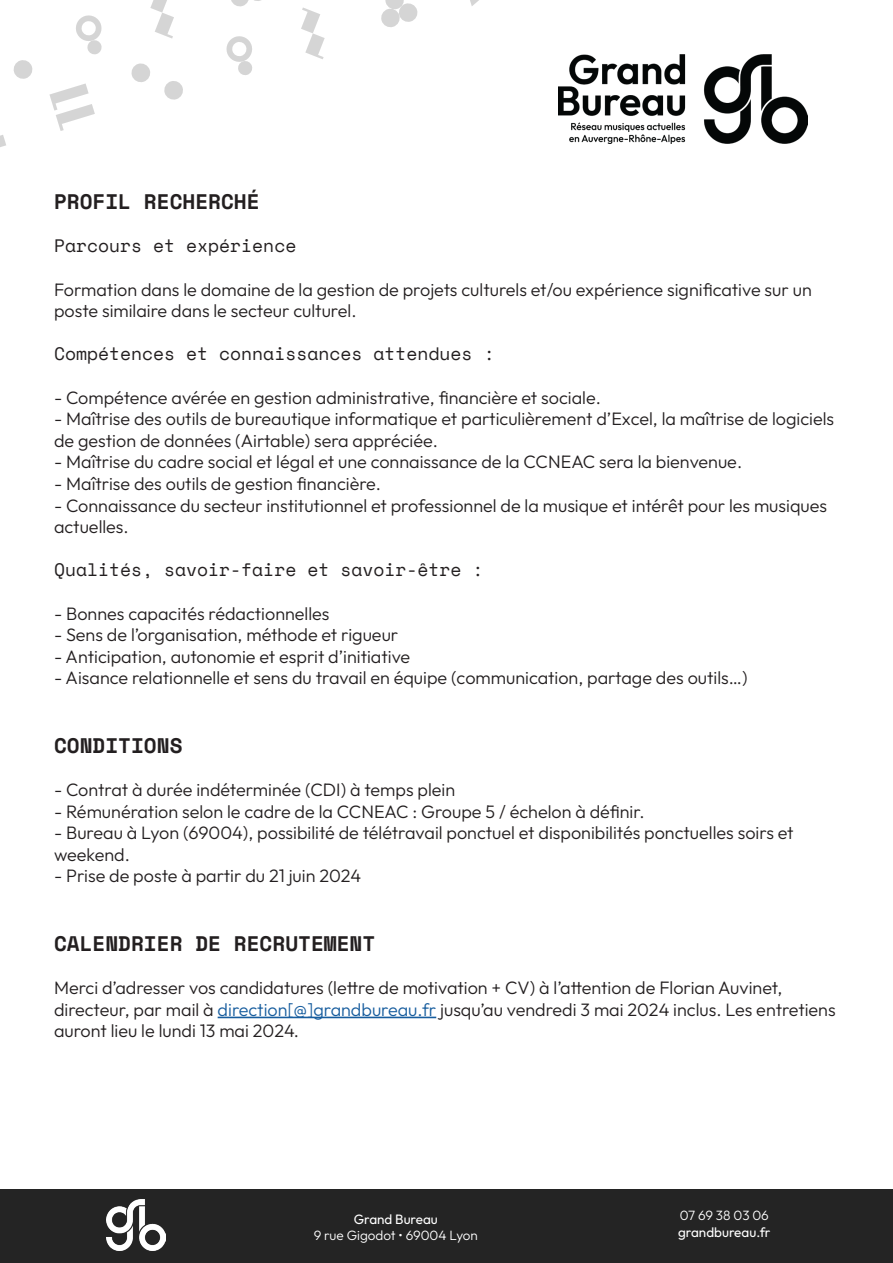
<style>
.page{position:relative;width:893px;height:1263px;background:#fff}
.page>*{position:absolute;margin:0;border:0;box-sizing:border-box;transform-origin:0 0}
.t1{font:700 21px "Space Mono";color:#231f20}
.t2{font:100 18px/21.6px "Outfit";color:#231f20}
.t3{font:18px "Space Mono";color:#231f20}
.t4{font:100 13.5px/16.2px "Outfit";color:#fff;text-align:center}
.s1{color:#175d9e}
</style>
<div class="page">
<div style="left:0;top:1189px;width:893px;height:74px;background:#242424"></div>
<img style="left:558px;top:54px;width:249px;height:89px">
<img style="left:106px;top:1200px;width:60px;height:50px">
<svg style="left:231px;top:0;width:30px;height:7px"></svg>
<svg style="left:150px;top:0;width:24px;height:39px"></svg>
<svg style="left:13px;top:60px;width:20px;height:19px"></svg>
<svg style="left:76px;top:15px;width:26px;height:40px"></svg>
<svg style="left:0;top:135px;width:6px;height:12px"></svg>
<svg style="left:381px;top:0;width:37px;height:27px"></svg>
<svg style="left:301px;top:7px;width:24px;height:52px"></svg>
<svg style="left:470px;top:0;width:9px;height:6px"></svg>
<svg style="left:164px;top:81px;width:19px;height:19px"></svg>
<svg style="left:131px;top:63px;width:19px;height:19px"></svg>
<svg style="left:49px;top:83px;width:46px;height:48px"></svg>
<svg style="left:226px;top:36px;width:26px;height:39px"></svg>
<hr style="left:218px;top:1017px;width:218px;height:1px;background:#175d9e">
<p class="t1" style="left:54px;top:186px;width:207px">PROFIL RECHERCHÉ</p>
<p class="t3" style="left:54px;top:233px;width:244px">Parcours et expérience</p>
<p class="t2" style="left:54px;top:278px;width:759px">Formation dans le domaine de la gestion de projets culturels et/ou expérience significative sur un poste similaire dans le secteur culturel.</p>
<p class="t3" style="left:54px;top:341px;width:442px">Compétences et connaissances attendues :</p>
<p class="t2" style="left:54px;top:386px;width:548px">- Compétence avérée en gestion administrative, financière et sociale.</p>
<p class="t2" style="left:54px;top:408px;width:782px">- Maîtrise des outils de bureautique informatique et particulièrement d’Excel, la maîtrise de logiciels de gestion de données (Airtable) sera appréciée.</p>
<p class="t2" style="left:54px;top:451px;width:690px">- Maîtrise du cadre social et légal et une connaissance de la CCNEAC sera la bienvenue.</p>
<p class="t2" style="left:54px;top:473px;width:329px">- Maîtrise des outils de gestion financière.</p>
<p class="t2" style="left:54px;top:494px;width:775px">- Connaissance du secteur institutionnel et professionnel de la musique et intérêt pour les musiques actuelles.</p>
<p class="t3" style="left:54px;top:557px;width:431px">Qualités, savoir-faire et savoir-être :</p>
<p class="t2" style="left:54px;top:602px;width:277px">- Bonnes capacités rédactionnelles</p>
<p class="t2" style="left:54px;top:624px;width:346px">- Sens de l’organisation, méthode et rigueur</p>
<p class="t2" style="left:54px;top:645px;width:358px">- Anticipation, autonomie et esprit d’initiative</p>
<p class="t2" style="left:54px;top:667px;width:695px">- Aisance relationnelle et sens du travail en équipe (communication, partage des outils…)</p>
<p class="t1" style="left:54px;top:729px;width:130px">CONDITIONS</p>
<p class="t2" style="left:54px;top:779px;width:403px">- Contrat à durée indéterminée (CDI) à temps plein</p>
<p class="t2" style="left:54px;top:800px;width:592px">- Rémunération selon le cadre de la CCNEAC : Groupe 5 / échelon à définir.</p>
<p class="t2" style="left:54px;top:822px;width:741px">- Bureau à Lyon (69004), possibilité de télétravail ponctuel et disponibilités ponctuelles soirs et weekend.</p>
<p class="t2" style="left:54px;top:865px;width:309px">- Prise de poste à partir du 21 juin 2024</p>
<p class="t1" style="left:54px;top:927px;width:323px">CALENDRIER DE RECRUTEMENT</p>
<p class="t2" style="left:54px;top:977px;width:783px">Merci d’adresser vos candidatures (lettre de motivation + CV) à l’attention de Florian Auvinet, directeur, par mail à <span class="s1">direction[@]grandbureau.fr</span> jusqu’au vendredi 3 mai 2024 inclus. Les entretiens auront lieu le lundi 13 mai 2024.</p>
<p class="t4" style="left:314px;top:1211px;width:166px">Grand Bureau<br>9 rue Gigodot • 69004 Lyon</p>
<p class="t4" style="left:678px;top:1207px;width:94px;text-align:left">07 69 38 03 06 grandbureau.fr</p>
</div>
